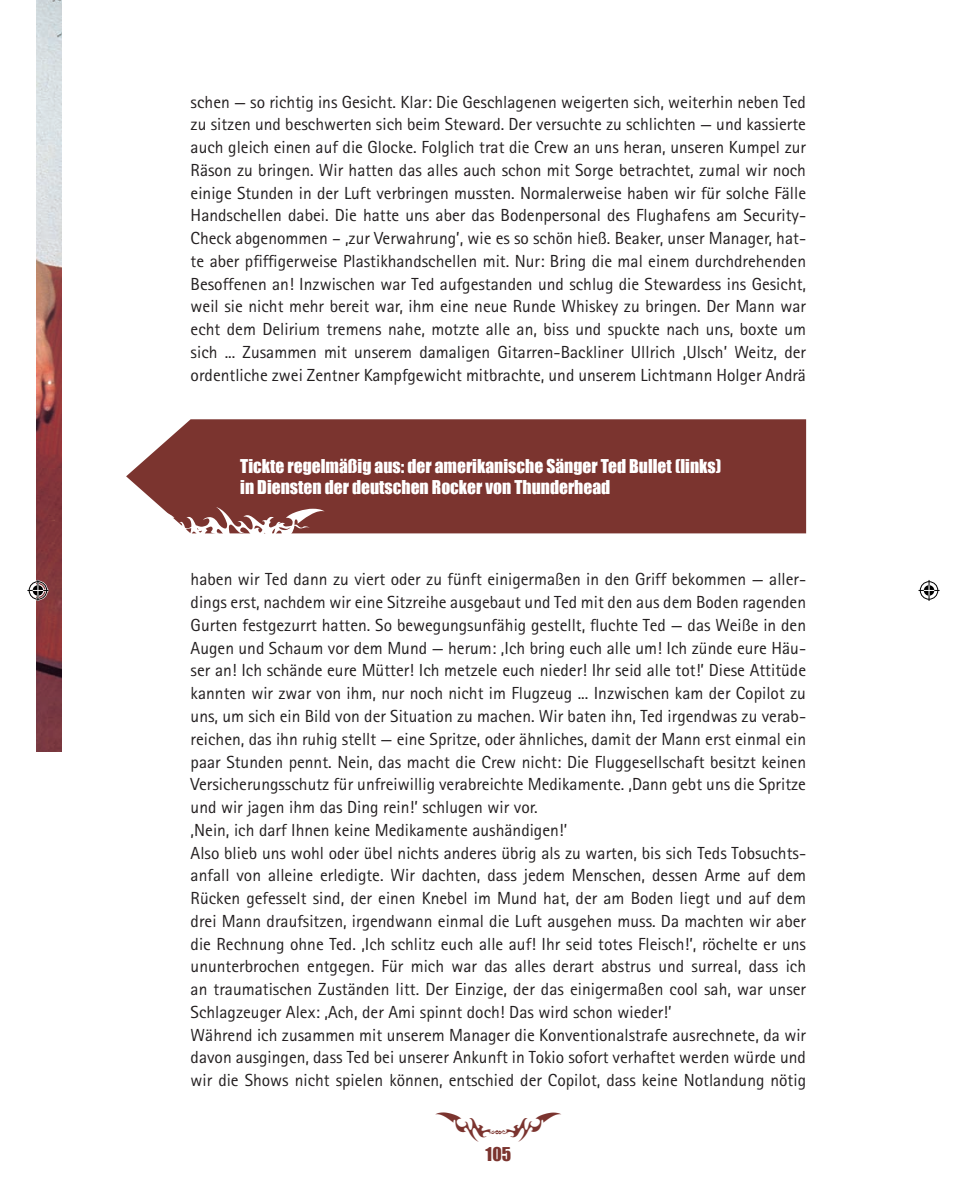
<style>
.page{position:relative;width:967px;height:1183px;background:#fff}
.page>*{position:absolute;margin:0;border:0;box-sizing:border-box;transform-origin:0 0}
.t1{font:42px "Tribalzbymarioz";color:#7b342f}
.t2{font:17.5px/22.8px "Rotis Sans Serif";color:#231f20;text-align:justify}
.t3{font:17.5px/21px "Impact";color:#fff}
.t4{font:17.5px "Impact";color:#7b342f}
</style>
<div class="page">
<img style="left:37px;top:0;width:25px;height:752px">
<div style="left:126px;top:419px;width:680px;height:114px;background:#7b342f"></div>
<svg style="left:136px;top:507px;width:188px;height:27px"></svg>
<hr style="left:0;top:0;width:32px;height:1px;background:#000">
<hr style="left:935px;top:0;width:31px;height:1px;background:#000">
<hr style="left:0;top:1182px;width:32px;height:1px;background:#000">
<hr style="left:935px;top:1182px;width:31px;height:1px;background:#000">
<svg style="left:25px;top:0;width:26px;height:1px"></svg>
<svg style="left:27px;top:580px;width:21px;height:21px"></svg>
<svg style="left:918px;top:580px;width:21px;height:21px"></svg>
<p class="t2" style="left:191px;top:90px;width:617px">schen — so richtig ins Gesicht. Klar: Die Geschlagenen weigerten sich, weiterhin neben Ted zu sitzen und beschwerten sich beim Steward. Der versuchte zu schlichten — und kassierte auch gleich einen auf die Glocke. Folglich trat die Crew an uns heran, unseren Kumpel zur Räson zu bringen. Wir hatten das alles auch schon mit Sorge betrachtet, zumal wir noch einige Stunden in der Luft verbringen mussten. Normalerweise haben wir für solche Fälle Handschellen dabei. Die hatte uns aber das Bodenpersonal des Flughafens am Security-Check abgenommen – ‚zur Verwahrung’, wie es so schön hieß. Beaker, unser Manager, hat&shy;te aber pfiffigerweise Plastikhandschellen mit. Nur: Bring die mal einem durchdrehenden Besoffenen an! Inzwischen war Ted aufgestanden und schlug die Stewardess ins Gesicht, weil sie nicht mehr bereit war, ihm eine neue Runde Whiskey zu bringen. Der Mann war echt dem Delirium tremens nahe, motzte alle an, biss und spuckte nach uns, boxte um sich ... Zusammen mit unserem damaligen Gitarren-Backliner Ullrich ‚Ulsch’ Weitz, der ordentliche zwei Zentner Kampfgewicht mitbrachte, und unserem Lichtmann Holger Andrä</p>
<p class="t3" style="left:240px;top:455px;width:482px">Tickte regelmäßig aus: der amerikanische Sänger Ted Bullet (links) in Diensten der deutschen Rocker von Thunderhead</p>
<p class="t2" style="left:191px;top:568px;width:617px;text-align:left">haben wir Ted dann zu viert oder zu fünft einigermaßen in den Griff bekommen — aller&shy;dings erst, nachdem wir eine Sitzreihe ausgebaut und Ted mit den aus dem Boden ragenden Gurten festgezurrt hatten. So bewegungsunfähig gestellt, fluchte Ted — das Weiße in den Augen und Schaum vor dem Mund — herum: ‚Ich bring euch alle um! Ich zünde eure Häu&shy;ser an! Ich schände eure Mütter! Ich metzele euch nieder! Ihr seid alle tot!’ Diese Attitüde kannten wir zwar von ihm, nur noch nicht im Flugzeug ... Inzwischen kam der Copilot zu uns, um sich ein Bild von der Situation zu machen. Wir baten ihn, Ted irgendwas zu verab&shy;reichen, das ihn ruhig stellt — eine Spritze, oder ähnliches, damit der Mann erst einmal ein paar Stunden pennt. Nein, das macht die Crew nicht: Die Fluggesellschaft besitzt keinen Versicherungsschutz für unfreiwillig verabreichte Medikamente. ‚Dann gebt uns die Spritze und wir jagen ihm das Ding rein!’ schlugen wir vor.<br>‚Nein, ich darf Ihnen keine Medikamente aushändigen!’<br>Also blieb uns wohl oder übel nichts anderes übrig als zu warten, bis sich Teds Tobsuchts&shy;anfall von alleine erledigte. Wir dachten, dass jedem Menschen, dessen Arme auf dem Rücken gefesselt sind, der einen Knebel im Mund hat, der am Boden liegt und auf dem drei Mann draufsitzen, irgendwann einmal die Luft ausgehen muss. Da machten wir aber die Rechnung ohne Ted. ‚Ich schlitz euch alle auf! Ihr seid totes Fleisch!’, röchelte er uns ununterbrochen entgegen. Für mich war das alles derart abstrus und surreal, dass ich an traumatischen Zuständen litt. Der Einzige, der das einigermaßen cool sah, war unser Schlagzeuger Alex: ‚Ach, der Ami spinnt doch! Das wird schon wieder!’<br>Während ich zusammen mit unserem Manager die Konventionalstrafe ausrechnete, da wir davon ausgingen, dass Ted bei unserer Ankunft in Tokio sofort verhaftet werden würde und wir die Shows nicht spielen können, entschied der Copilot, dass keine Notlandung nötig</p>
<h1 class="t1" style="left:433px;top:1103px;width:131px">a</h1>
<p class="t4" style="left:485px;top:1143px;width:27px">105</p>
</div>
